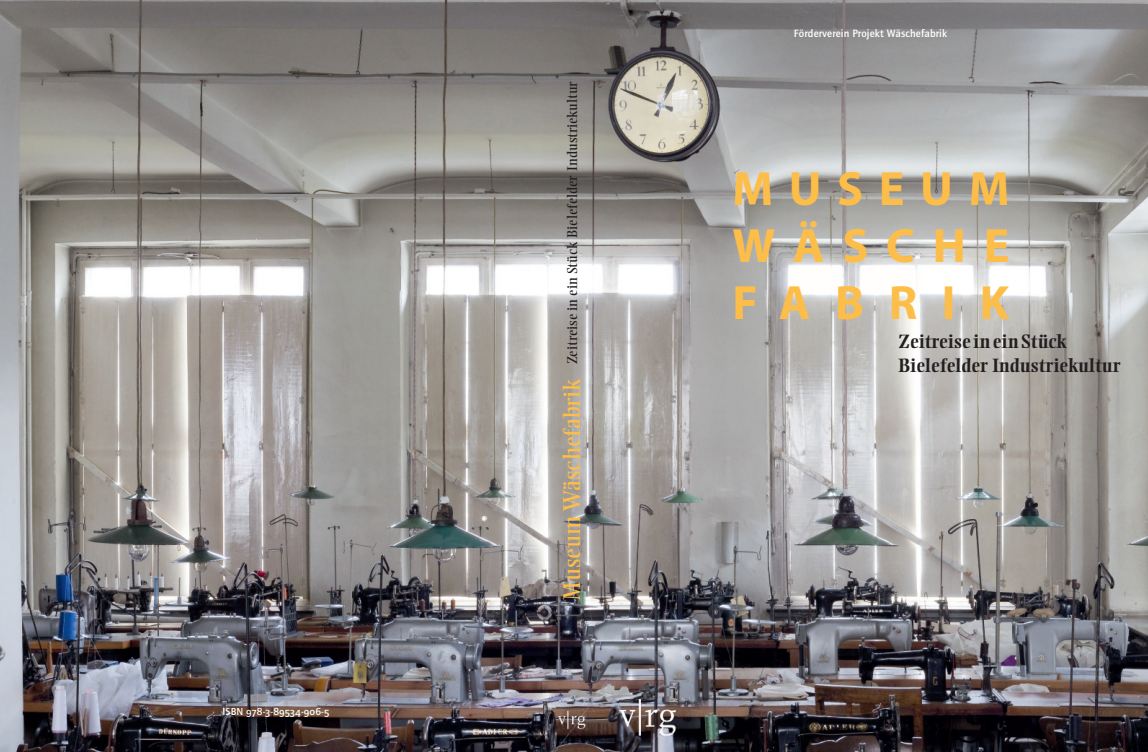
<style>
.page{position:relative;width:1148px;height:752px;background:#fff}
.page>*{position:absolute;margin:0;border:0;box-sizing:border-box;transform-origin:0 0}
.t1{font:48.3px/57px "Myriad MM.700.wt.600.wd";letter-spacing:.37em;color:#fdbe49;text-align:justify}
.t2{font:700 19px/24px "Ellington";color:#231f20}
.t3{font:14.1px "M Ellington";color:#231f20}
.t4{font:11px "Quay Med Maed";letter-spacing:.01em;color:#fff}
.t5{font:10.5px "Quay Med Maed";letter-spacing:.01em;color:#fff}
.s1{font-size:24px;color:#fdbe49}
</style>
<div class="page">
<img style="left:0;top:0;width:1148px;height:751px">
<img style="left:619px;top:699px;width:57px;height:37px">
<img style="left:559px;top:711px;width:26px;height:17px">
<p class="t5" style="left:222px;top:706px;width:108px">ISBN 978-3-89534-906-5</p>
<p class="t3" style="left:564px;top:600px;width:520px;rotate:-90deg"><span class="s1">Museum Wäschefabrik</span> Zeitreise in ein Stück Bielefelder Industriekultur</p>
<p class="t4" style="left:794px;top:29px;width:155px">Förderverein Projekt Wäschefabrik</p>
<h1 class="t1" style="left:732px;top:166px;width:279px">MUSEUM WÄSCHE FABRIK</h1>
<h2 class="t2" style="left:898px;top:330px;width:223px">Zeitreise in ein Stück<br>Bielefelder Industriekultur</h2>
</div>
